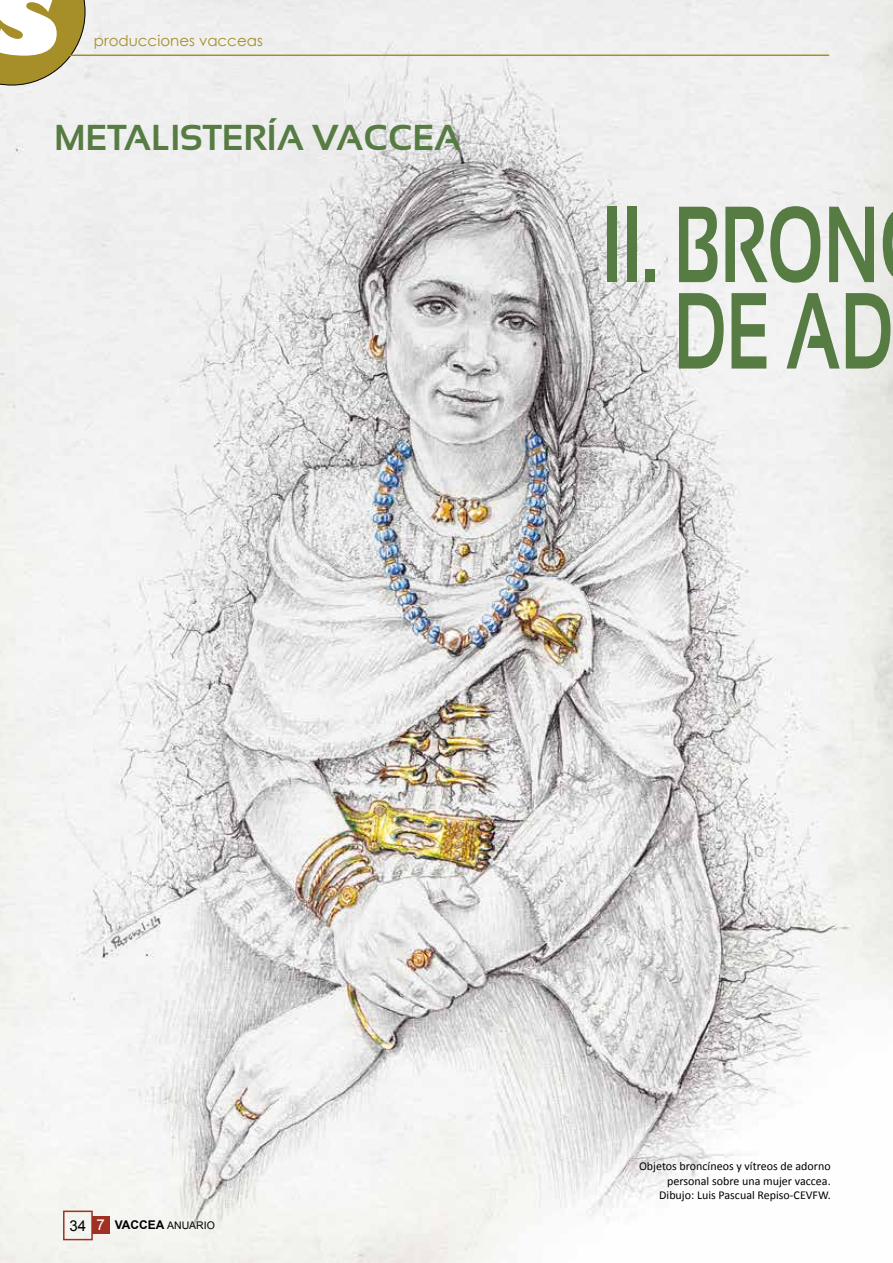
<style>
.page{position:relative;width:893px;height:1263px;background:#fff}
.page>*{position:absolute;margin:0;border:0;box-sizing:border-box;transform-origin:0 0}
.t1{font:700 108px/86.4px "Sansation";color:#567c43;scale:.67 1}
.t2{font:800 90px "Gill Sans";color:#fff}
.t3{font:700 36px "Sansation";color:#567c43}
.t4{font:15px "Century Gothic";color:#a68e28}
.t5{font:12px/14.4px "Calibri";color:#000;text-align:right}
.t6{font:10.5px "Arial";color:#000}
.s1{font-size:15px}
.s2{font-size:15px;color:#fff}
.s3{font-weight:700;font-size:12px}
</style>
<div class="page">
<img style="left:0;top:0;width:893px;height:1263px">
<svg style="left:0;top:0;width:85px;height:85px;background:#ae9a45"></svg>
<hr style="left:64px;top:55px;width:765px;height:1px;background:#a68e28">
<div style="left:92px;top:1216px;width:17px;height:17px;background:#a03122"></div>
<div style="left:63px;top:1210px;width:30px;height:30px;border:2px solid #a03122"></div>
<h2 class="t2" style="left:-7px;top:-35px;width:67px">S</h2>
<p class="t4" style="left:94px;top:30px;width:170px">producciones vacceas</p>
<h3 class="t3" style="left:54px;top:117px;width:409px">METALISTERÍA VACCEA</h3>
<h1 class="t1" style="left:674px;top:202px;width:328px;text-indent:-72px">II. BRON<br>DE AD</h1>
<p class="t6" style="left:70px;top:1218px;width:147px"><span class="s1">34</span> <span class="s2">7</span> <span class="s3">VACCEA</span> ANUARIO</p>
<p class="t5" style="left:639px;top:1159px;width:193px">Objetos broncíneos y vítreos de adorno personal sobre una mujer vaccea.<br>Dibujo: Luis Pascual Repiso-CEVFW.</p>
</div>
